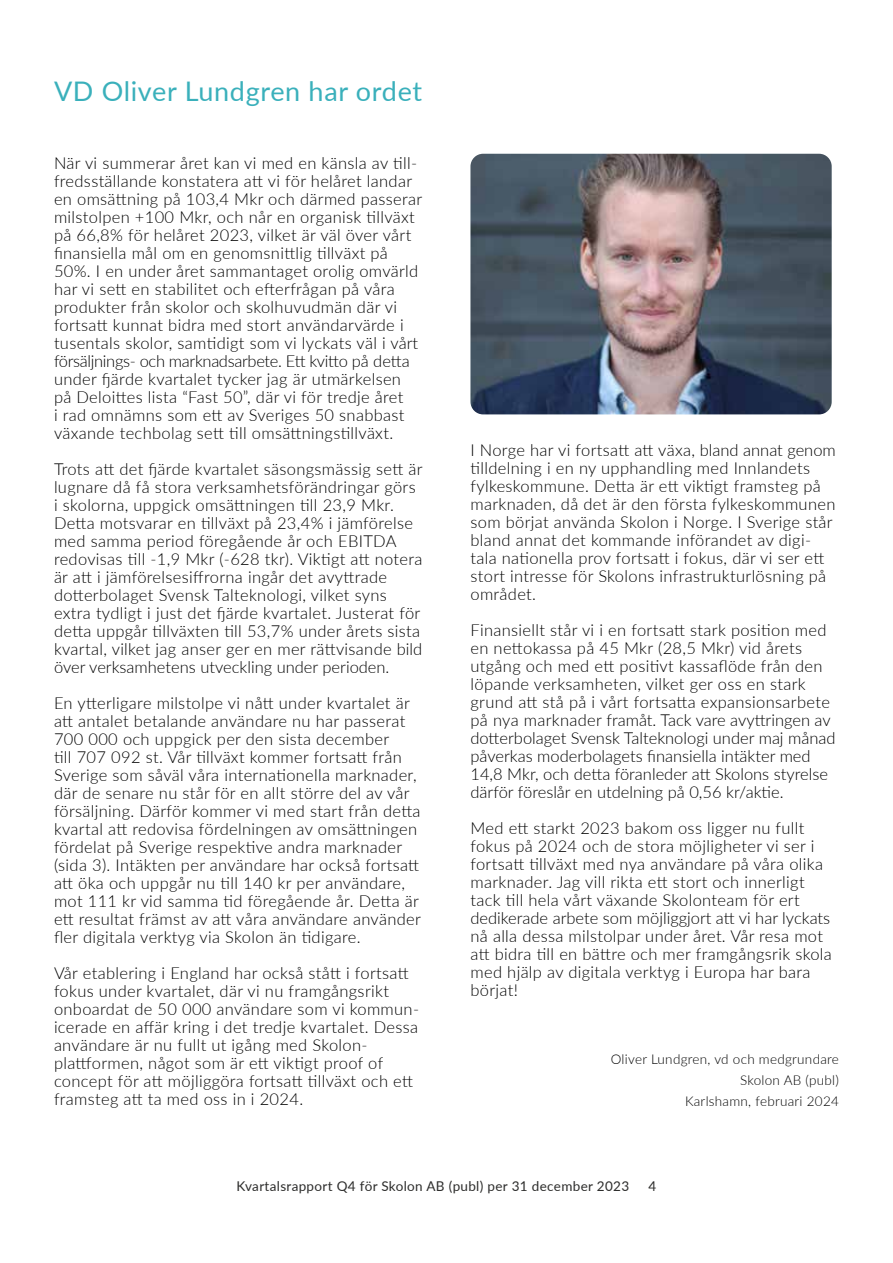
<style>
.page{position:relative;width:893px;height:1263px;background:#fff}
.page>*{position:absolute;margin:0;border:0;box-sizing:border-box;transform-origin:0 0}
.t1{font:27px "Lato";letter-spacing:.025em;color:#3ab0bb}
.t2{font:300 16.5px/18px "Lato";letter-spacing:.02em;color:#000}
.t3{font:300 16.5px/18px "Lato";color:#000}
.t4{font:300 13.5px/21px "Lato";letter-spacing:.02em;color:#000;text-align:right}
.t5{font:13.5px "Lato";letter-spacing:.025em;color:#2d2d2c}
.s1{color:#000101}
</style>
<div class="page">
<img style="left:470px;top:154px;width:362px;height:260px">
<h1 class="t1" style="left:54px;top:72px;width:370px">VD Oliver Lundgren har ordet</h1>
<p class="t2" style="left:54px;top:153px;width:370px">När vi summerar året kan vi med en känsla av till&shy;fredsställande konstatera att vi för helåret landar en omsättning på 103,4 Mkr och därmed passerar milstolpen +100 Mkr, och når en organisk tillväxt på 66,8% för helåret 2023, vilket är väl över vårt finansiella mål om en genomsnittlig tillväxt på 50%. I en under året sammantaget orolig omvärld har vi sett en stabilitet och efterfrågan på våra produkter från skolor och skolhuvudmän där vi fortsatt kunnat bidra med stort användarvärde i tusentals skolor, samtidigt som vi lyckats väl i vårt försäljnings- och marknadsarbete. Ett kvitto på detta under fjärde kvartalet tycker jag är utmärkelsen på Deloittes lista “Fast 50”, där vi för tredje året<br>i rad omnämns som ett av Sveriges 50 snabbast växande techbolag sett till omsättningstillväxt.</p>
<p class="t2" style="left:54px;top:459px;width:370px">Trots att det fjärde kvartalet säsongsmässig sett är lugnare då få stora verksamhetsförändringar görs i skolorna, uppgick omsättningen till 23,9 Mkr.<br>Detta motsvarar en tillväxt på 23,4% i jämförelse med samma period föregående år och EBITDA redovisas till -1,9 Mkr (-628 tkr). Viktigt att notera är att i jämförelsesiffrorna ingår det avyttrade dotterbolaget Svensk Talteknologi, vilket syns extra tydligt i just det fjärde kvartalet. Justerat för detta uppgår tillväxten till 53,7% under årets sista kvartal, vilket jag anser ger en mer rättvisande bild över verksamhetens utveckling under perioden.</p>
<p class="t2" style="left:54px;top:693px;width:368px">En ytterligare milstolpe vi nått under kvartalet är att antalet betalande användare nu har passerat 700 000 och uppgick per den sista december<br>till 707 092 st. Vår tillväxt kommer fortsatt från Sverige som såväl våra internationella marknader, där de senare nu står för en allt större del av vår försäljning. Därför kommer vi med start från detta kvartal att redovisa fördelningen av omsättningen fördelat på Sverige respektive andra marknader <span class="s1">(sida 3</span>). Intäkten per användare har också fortsatt att öka och uppgår nu till 140 kr per användare, mot 111 kr vid samma tid föregående år. Detta är ett resultat främst av att våra användare använder fler digitala verktyg via Skolon än tidigare.</p>
<p class="t2" style="left:54px;top:963px;width:367px">Vår etablering i England har också stått i fortsatt fokus under kvartalet, där vi nu framgångsrikt onboardat de 50 000 användare som vi kommun&shy;icerade en affär kring i det tredje kvartalet. Dessa användare är nu fullt ut igång med Skolon&shy;plattformen, något som är ett viktigt proof of concept för att möjliggöra fortsatt tillväxt och ett framsteg att ta med oss in i 2024.</p>
<p class="t2" style="left:470px;top:441px;width:367px">I Norge har vi fortsatt att växa, bland annat genom tilldelning i en ny upphandling med Innlandets fylkeskommune. Detta är ett viktigt framsteg på marknaden, då det är den första fylkeskommunen som börjat använda Skolon i Norge. I Sverige står bland annat det kommande införandet av digi&shy;tala nationella prov fortsatt i fokus, där vi ser ett stort intresse för Skolons infrastrukturlösning på området.</p>
<p class="t3" style="left:470px;top:621px;width:367px">Finansiellt står vi i en fortsatt stark position med en nettokassa på 45 Mkr (28,5 Mkr) vid årets utgång och med ett positivt kassaflöde från den löpande verksamheten, vilket ger oss en stark grund att stå på i vårt fortsatta expansionsarbete på nya marknader framåt. Tack vare avyttringen av dotterbolaget Svensk Talteknologi under maj månad påverkas moderbolagets finansiella intäkter med 14,8 Mkr, och detta föranleder att Skolons styrelse därför föreslår en utdelning på 0,56 kr/aktie.</p>
<p class="t2" style="left:470px;top:819px;width:363px">Med ett starkt 2023 bakom oss ligger nu fullt fokus på 2024 och de stora möjligheter vi ser i fortsatt tillväxt med nya användare på våra olika marknader. Jag vill rikta ett stort och innerligt tack till hela vårt växande Skolonteam för ert dedikerade arbete som möjliggjort att vi har lyckats nå alla dessa milstolpar under året. Vår resa mot att bidra till en bättre och mer framgångsrik skola med hjälp av digitala verktyg i Europa har bara börjat!</p>
<p class="t4" style="left:611px;top:1048px;width:230px">Oliver Lundgren, vd och medgrundare<br>Skolon AB (publ)<br>Karlshamn, februari 2024</p>
<p class="t5" style="left:237px;top:1176px;width:394px">Kvartalsrapport Q4 för Skolon AB (publ) per 31 december 2023</p>
<p class="t5" style="left:648px;top:1176px;width:9px">4</p>
</div>
